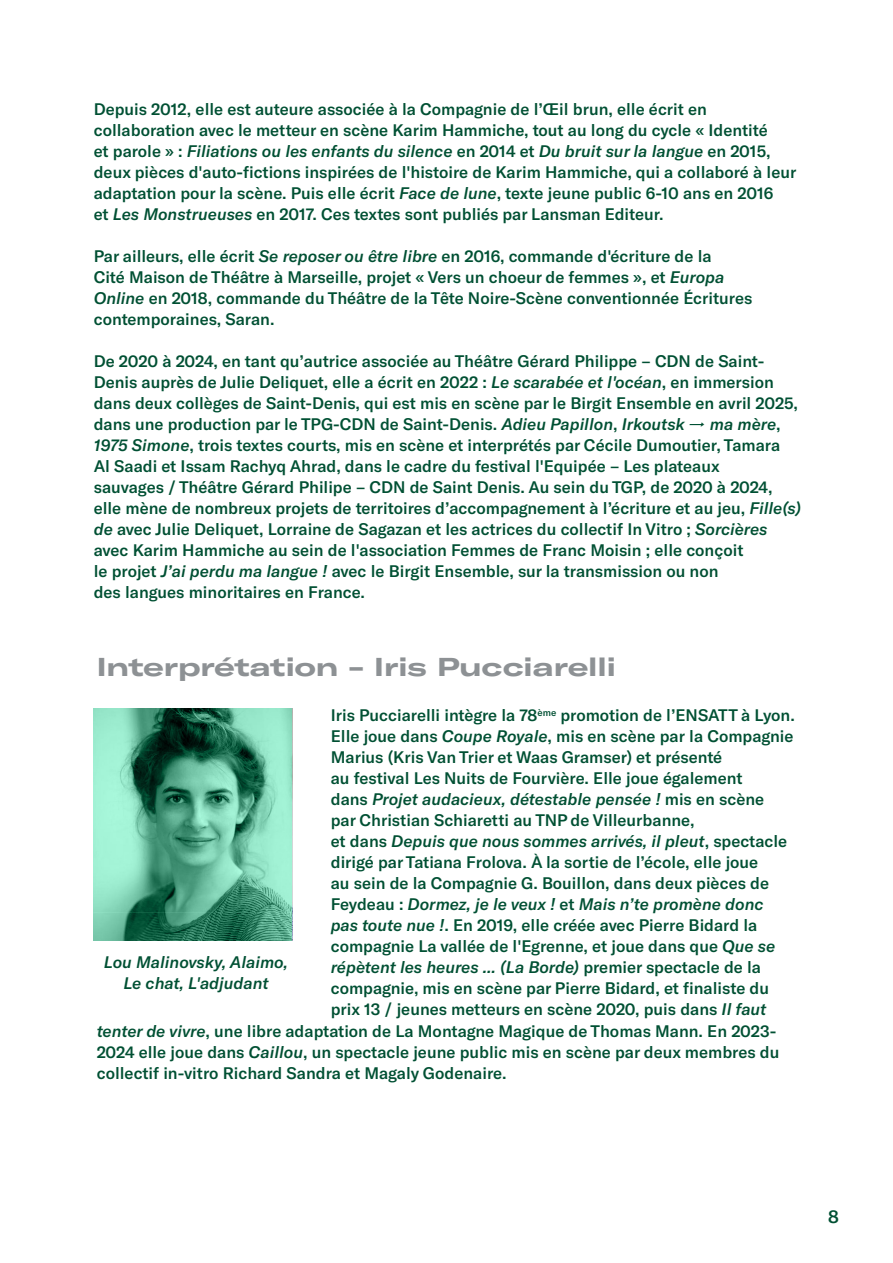
<style>
.page{position:relative;width:893px;height:1263px;background:#fff}
.page>*{position:absolute;margin:0;border:0;box-sizing:border-box;transform-origin:0 0}
.t1{font:700 expanded 25.5px "GT America";color:#8d9194}
.t2{font:500 18px "GT America";color:#005033}
.t3{font:500 16.5px/21px "GT America";color:#005033}
.t4{font:italic 500 16.5px/21px "GT America";color:#005033;text-align:center}
.s1{font-style:italic}
</style>
<div class="page">
<svg style="left:94px;top:708px;width:198px;height:232px;background:#5eab8f"></svg>
<p class="t3" style="left:94px;top:99px;width:704px">Depuis 2012, elle est auteure associée à la Compagnie de l’Œil brun, elle écrit en collaboration avec le metteur en scène Karim Hammiche, tout au long du cycle « Identité<br>et parole » : <span class="s1">Filiations ou les enfants du silence</span> en 2014 et <span class="s1">Du bruit sur la langue</span> en 2015, deux pièces d'auto-fictions inspirées de l'histoire de Karim Hammiche, qui a collaboré à leur adaptation pour la scène. Puis elle écrit <span class="s1">Face de lune</span>, texte jeune public 6-10 ans en 2016</p>
<p class="t3" style="left:94px;top:204px;width:571px">et <span class="s1">Les Monstrueuses</span> en 2017. Ces textes sont publiés par Lansman Editeur.</p>
<p class="t3" style="left:94px;top:246px;width:660px">Par ailleurs, elle écrit <span class="s1">Se reposer ou être libre</span> en 2016, commande d'écriture de la<br>Cité Maison de Théâtre à Marseille, projet « Vers un choeur de femmes », et <span class="s1">Europa Online</span> en 2018, commande du Théâtre de la Tête Noire-Scène conventionnée Écritures contemporaines, Saran.</p>
<p class="t3" style="left:94px;top:351px;width:706px">De 2020 à 2024, en tant qu’autrice associée au Théâtre Gérard Philippe – CDN de Saint-Denis auprès de Julie Deliquet, elle a écrit en 2022 : <span class="s1">Le scarabée et l'océan</span>, en immersion dans deux collèges de Saint-Denis, qui est mis en scène par le Birgit Ensemble en avril 2025, dans une production par le TPG-CDN de Saint-Denis. <span class="s1">Adieu Papillon</span>, <span class="s1">Irkoutsk → ma mère</span>, <span class="s1">1975 Simone</span>, trois textes courts, mis en scène et interprétés par Cécile Dumoutier, Tamara</p>
<p class="t3" style="left:94px;top:456px;width:709px">Al Saadi et Issam Rachyq Ahrad, dans le cadre du festival l'Equipée – Les plateaux<br>sauvages / Théâtre Gérard Philipe – CDN de Saint Denis. Au sein du TGP, de 2020 à 2024, elle mène de nombreux projets de territoires d’accompagnement à l’écriture et au jeu, <span class="s1">Fille(s) de</span> avec Julie Deliquet, Lorraine de Sagazan et les actrices du collectif In Vitro ; <span class="s1">Sorcières </span>avec Karim Hammiche au sein de l'association Femmes de Franc Moisin ; elle conçoit</p>
<p class="t3" style="left:94px;top:561px;width:626px">le projet <span class="s1">J’ai perdu ma langue !</span> avec le Birgit Ensemble, sur la transmission ou non</p>
<p class="t3" style="left:94px;top:582px;width:273px">des langues minoritaires en France.</p>
<p class="t1" style="left:97px;top:651px;width:521px">Interprétation - Iris Pucciarelli</p>
<p class="t3" style="left:331px;top:705px;width:465px">Iris Pucciarelli intègre la 78<sup>ème</sup> promotion de l’ENSATT à Lyon.<br>Elle joue dans <span class="s1">Coupe Royale</span>, mis en scène par la Compagnie Marius (Kris Van Trier et Waas Gramser) et présenté<br>au festival Les Nuits de Fourvière. Elle joue également<br>dans <span class="s1">Projet audacieux, détestable pensée !</span> mis en scène</p>
<p class="t3" style="left:331px;top:810px;width:365px">par Christian Schiaretti au TNP de Villeurbanne,</p>
<p class="t3" style="left:331px;top:831px;width:458px">et dans <span class="s1">Depuis que nous sommes arrivés, il pleut</span>, spectacle dirigé par Tatiana Frolova. À la sortie de l’école, elle joue</p>
<p class="t3" style="left:331px;top:873px;width:446px">au sein de la Compagnie G. Bouillon, dans deux pièces de Feydeau : <span class="s1">Dormez, je le veux !</span> et <span class="s1">Mais n’te promène donc pas toute nue !</span>. En 2019, elle créée avec Pierre Bidard la compagnie La vallée de l'Egrenne, et joue dans que <span class="s1">Que se répètent les heures ... (La Borde)</span> premier spectacle de la compagnie, mis en scène par Pierre Bidard, et finaliste du prix 13 / jeunes metteurs en scène 2020, puis dans <span class="s1">Il faut</span></p>
<p class="t4" style="left:104px;top:951px;width:186px">Lou Malinovsky, Alaimo,<br>Le chat, L'adjudant</p>
<p class="t3" style="left:97px;top:1021px;width:684px"><span class="s1">tenter de vivre</span>, une libre adaptation de La Montagne Magique de Thomas Mann. En 2023-<br>2024 elle joue dans <span class="s1">Caillou</span>, un spectacle jeune public mis en scène par deux membres du collectif in-vitro Richard Sandra et Magaly Godenaire.</p>
<p class="t2" style="left:828px;top:1206px;width:12px">8</p>
</div>
